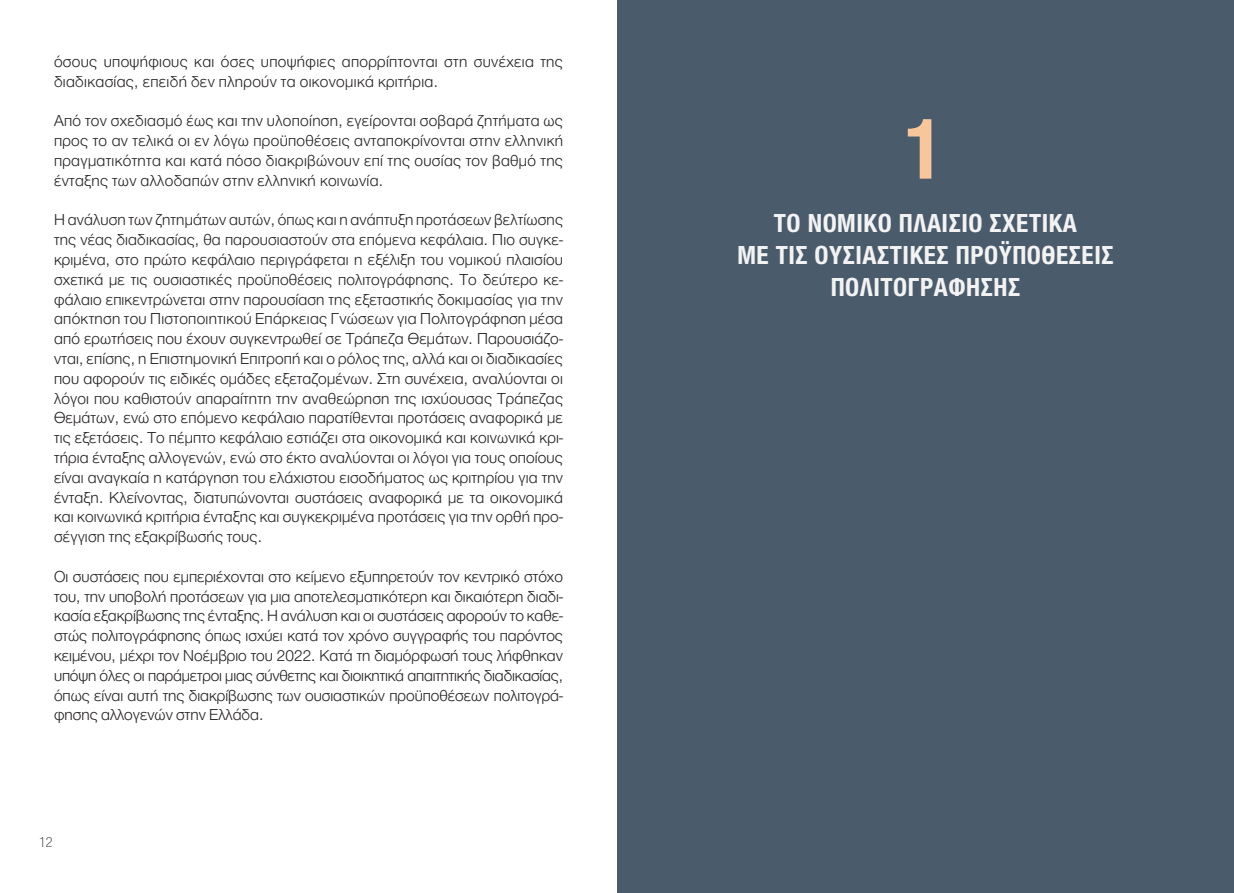
<style>
.page{position:relative;width:1234px;height:893px;background:#fff}
.page>*{position:absolute;margin:0;border:0;box-sizing:border-box;transform-origin:0 0}
.t1{font:700 condensed 90px "Helvetica Neue Greek";color:#f7c79b}
.t2{font:700 condensed 27px/32.4px "Helvetica Neue Greek";letter-spacing:.02em;color:#f3f3f3;text-align:center}
.t3{font:300 16.5px/19.8px "Helvetica Neue Greek";letter-spacing:.02em;color:#231f20;text-align:justify}
.t4{font:15px "Helvetica Neue Greek X Lg Cond";color:#231f20}
</style>
<div class="page">
<div style="left:617px;top:0;width:616px;height:893px;background:#4a5c6c"></div>
<p class="t3" style="left:54px;top:51px;width:510px">όσους υποψήφιους και όσες υποψήφιες απορρίπτονται στη συνέχεια της διαδικασίας, επειδή δεν πληρούν τα οικονομικά κριτήρια.</p>
<p class="t3" style="left:54px;top:111px;width:510px">Από τον σχεδιασμό έως και την υλοποίηση, εγείρονται σοβαρά ζητήματα ως προς το αν τελικά οι εν λόγω προϋποθέσεις ανταποκρίνονται στην ελληνική πραγματικότητα και κατά πόσο διακριβώνουν επί της ουσίας τον βαθμό της ένταξης των αλλοδαπών στην ελληνική κοινωνία.</p>
<p class="t3" style="left:54px;top:210px;width:510px">Η ανάλυση των ζητημάτων αυτών, όπως και η ανάπτυξη προτάσεων βελτίωσης της νέας διαδικασίας, θα παρουσιαστούν στα επόμενα κεφάλαια. Πιο συγκε&shy;κριμένα, στο πρώτο κεφάλαιο περιγράφεται η εξέλιξη του νομικού πλαισίου σχετικά με τις ουσιαστικές προϋποθέσεις πολιτογράφησης. Το δεύτερο κε&shy;φάλαιο επικεντρώνεται στην παρουσίαση της εξεταστικής δοκιμασίας για την απόκτηση του Πιστοποιητικού Επάρκειας Γνώσεων για Πολιτογράφηση μέσα από ερωτήσεις που έχουν συγκεντρωθεί σε Τράπεζα Θεμάτων. Παρουσιάζο&shy;νται, επίσης, η Επιστημονική Επιτροπή και ο ρόλος της, αλλά και οι διαδικασίες που αφορούν τις ειδικές ομάδες εξεταζομένων. Στη συνέχεια, αναλύονται οι λόγοι που καθιστούν απαραίτητη την αναθεώρηση της ισχύουσας Τράπεζας Θεμάτων, ενώ στο επόμενο κεφάλαιο παρατίθενται προτάσεις αναφορικά με τις εξετάσεις. Το πέμπτο κεφάλαιο εστιάζει στα οικονομικά και κοινωνικά κρι&shy;τήρια ένταξης αλλογενών, ενώ στο έκτο αναλύονται οι λόγοι για τους οποίους είναι αναγκαία η κατάργηση του ελάχιστου εισοδήματος ως κριτηρίου για την ένταξη. Κλείνοντας, διατυπώνονται συστάσεις αναφορικά με τα οικονομικά και κοινωνικά κριτήρια ένταξης και συγκεκριμένα προτάσεις για την ορθή προ&shy;σέγγιση της εξακρίβωσής τους.</p>
<p class="t3" style="left:54px;top:566px;width:510px">Οι συστάσεις που εμπεριέχονται στο κείμενο εξυπηρετούν τον κεντρικό στόχο του, την υποβολή προτάσεων για μια αποτελεσματικότερη και δικαιότερη διαδι&shy;κασία εξακρίβωσης της ένταξης. Η ανάλυση και οι συστάσεις αφορούν το καθε&shy;στώς πολιτογράφησης όπως ισχύει κατά τον χρόνο συγγραφής του παρόντος κειμένου, μέχρι τον Νοέμβριο του 2022. Κατά τη διαμόρφωσή τους λήφθηκαν υπόψη όλες οι παράμετροι μιας σύνθετης και διοικητικά απαιτητικής διαδικασίας, όπως είναι αυτή της διακρίβωσης των ουσιαστικών προϋποθέσεων πολιτογρά&shy;φησης αλλογενών στην Ελλάδα.</p>
<p class="t4" style="left:39px;top:834px;width:15px">12</p>
<h1 class="t1" style="left:903px;top:101px;width:45px">1</h1>
<h2 class="t2" style="left:737px;top:206px;width:377px">ΤΟ ΝΟΜΙΚΟ ΠΛΑΙΣΙΟ ΣΧΕΤΙΚΑ<br>ΜΕ ΤΙΣ ΟΥΣΙΑΣΤΙΚΕΣ ΠΡΟΫΠΟΘΕΣΕΙΣ<br>ΠΟΛΙΤΟΓΡΑΦΗΣΗΣ</h2>
</div>
